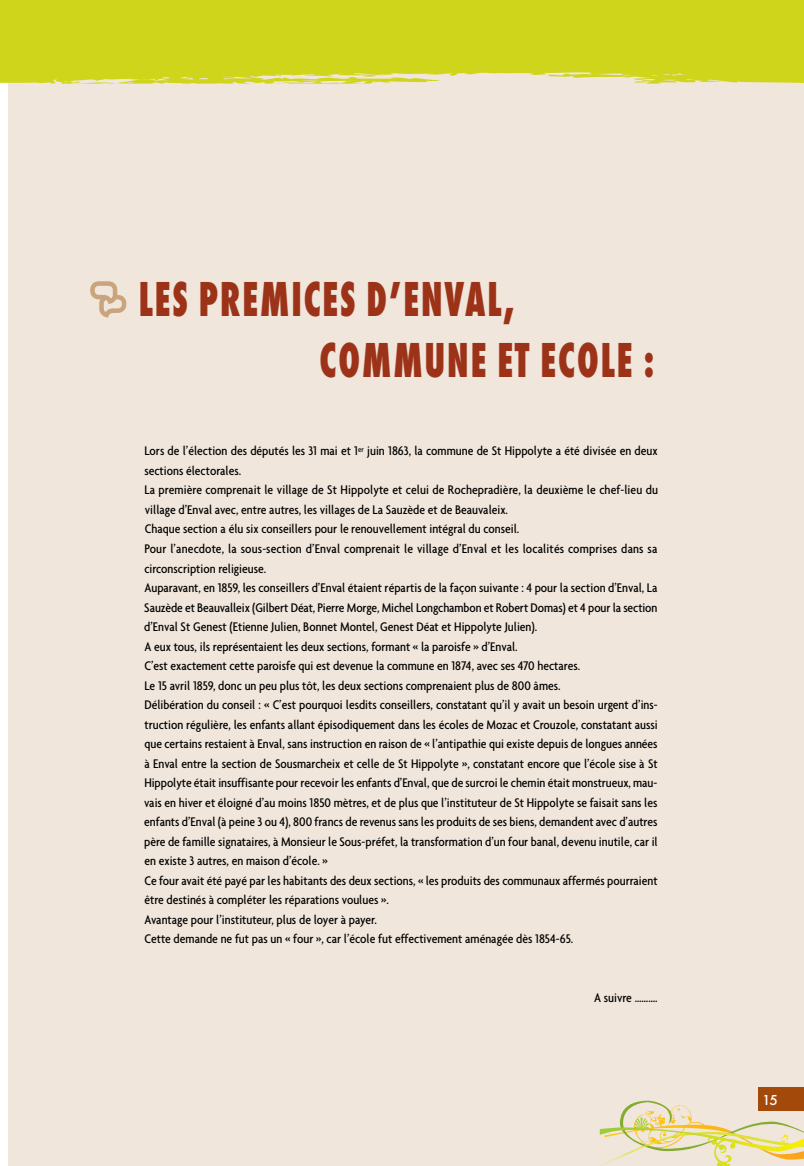
<style>
.page{position:relative;width:804px;height:1166px;background:#fff}
.page>*{position:absolute;margin:0;border:0;box-sizing:border-box;transform-origin:0 0}
.t1{font:800 condensed 51px/61.2px "Futura T";letter-spacing:.05em;color:#9c3319;scale:.75 1}
.t2{font:500 15px "Futura T";color:#fff}
.t3{font:500 condensed 13.5px/19.5px "Agenda";color:#000;scale:1.04 1}
.s1{font-family:"Iconic Stroke";font-weight:400;font-stretch:normal;font-size:54px;color:#c9a47c}
</style>
<div class="page">
<svg style="left:0;top:0;width:9px;height:84px"></svg>
<div style="left:9px;top:0;width:795px;height:1165px;background:#f0e6db"></div>
<svg style="left:9px;top:0;width:795px;height:84px;background:#d0d525"></svg>
<div style="left:757px;top:1087px;width:47px;height:23px;background:#a34a0b"></div>
<svg style="left:599px;top:1100px;width:205px;height:65px"></svg>
<h1 class="t1" style="left:319px;top:268px;width:448px;text-indent:-229px"><span class="s1">j</span>LES PREMICES D’ENVAL,<br>COMMUNE ET ECOLE :</h1>
<p class="t3" style="left:144px;top:441px;width:496px">Lors de l’élection des députés les 31 mai et 1<sup>er</sup> juin 1863, la commune de St Hippolyte a été divisée en deux sections électorales.<br>La première comprenait le village de St Hippolyte et celui de Rochepradière, la deuxième le chef-lieu du village d’Enval avec, entre autres, les villages de La Sauzède et de Beauvaleix.<br>Chaque section a élu six conseillers pour le renouvellement intégral du conseil.<br>Pour l’anecdote, la sous-section d’Enval comprenait le village d’Enval et les localités comprises dans sa circonscription religieuse.<br>Auparavant, en 1859, les conseillers d’Enval étaient répartis de la façon suivante : 4 pour la section d’Enval, La Sauzède et Beauvalleix (Gilbert Déat, Pierre Morge, Michel Longchambon et Robert Domas) et 4 pour la section d’Enval St Genest (Etienne Julien, Bonnet Montel, Genest Déat et Hippolyte Julien).<br>A eux tous, ils représentaient les deux sections, formant « la paroisfe » d’Enval.<br>C’est exactement cette paroisfe qui est devenue la commune en 1874, avec ses 470 hectares.<br>Le 15 avril 1859, donc un peu plus tôt, les deux sections comprenaient plus de 800 âmes.<br>Délibération du conseil : « C’est pourquoi lesdits conseillers, constatant qu’il y avait un besoin urgent d’ins&shy;truction régulière, les enfants allant épisodiquement dans les écoles de Mozac et Crouzole, constatant aussi que certains restaient à Enval, sans instruction en raison de « l’antipathie qui existe depuis de longues années à Enval entre la section de Sousmarcheix et celle de St Hippolyte », constatant encore que l’école sise à St Hippolyte était insuffisante pour recevoir les enfants d’Enval, que de surcroi le chemin était monstrueux, mau&shy;vais en hiver et éloigné d’au moins 1850 mètres, et de plus que l’instituteur de St Hippolyte se faisait sans les enfants d’Enval (à peine 3 ou 4), 800 francs de revenus sans les produits de ses biens, demandent avec d’autres père de famille signataires, à Monsieur le Sous-préfet, la transformation d’un four banal, devenu inutile, car il en existe 3 autres, en maison d’école. »<br>Ce four avait été payé par les habitants des deux sections, « les produits des communaux affermés pourraient être destinés à compléter les réparations voulues ».<br>Avantage pour l’instituteur, plus de loyer à payer.<br>Cette demande ne fut pas un « four », car l’école fut effectivement aménagée dès 1854-65.</p>
<p class="t3" style="left:594px;top:987px;width:63px">A suivre ……….</p>
<p class="t2" style="left:762px;top:1090px;width:17px">15</p>
</div>
